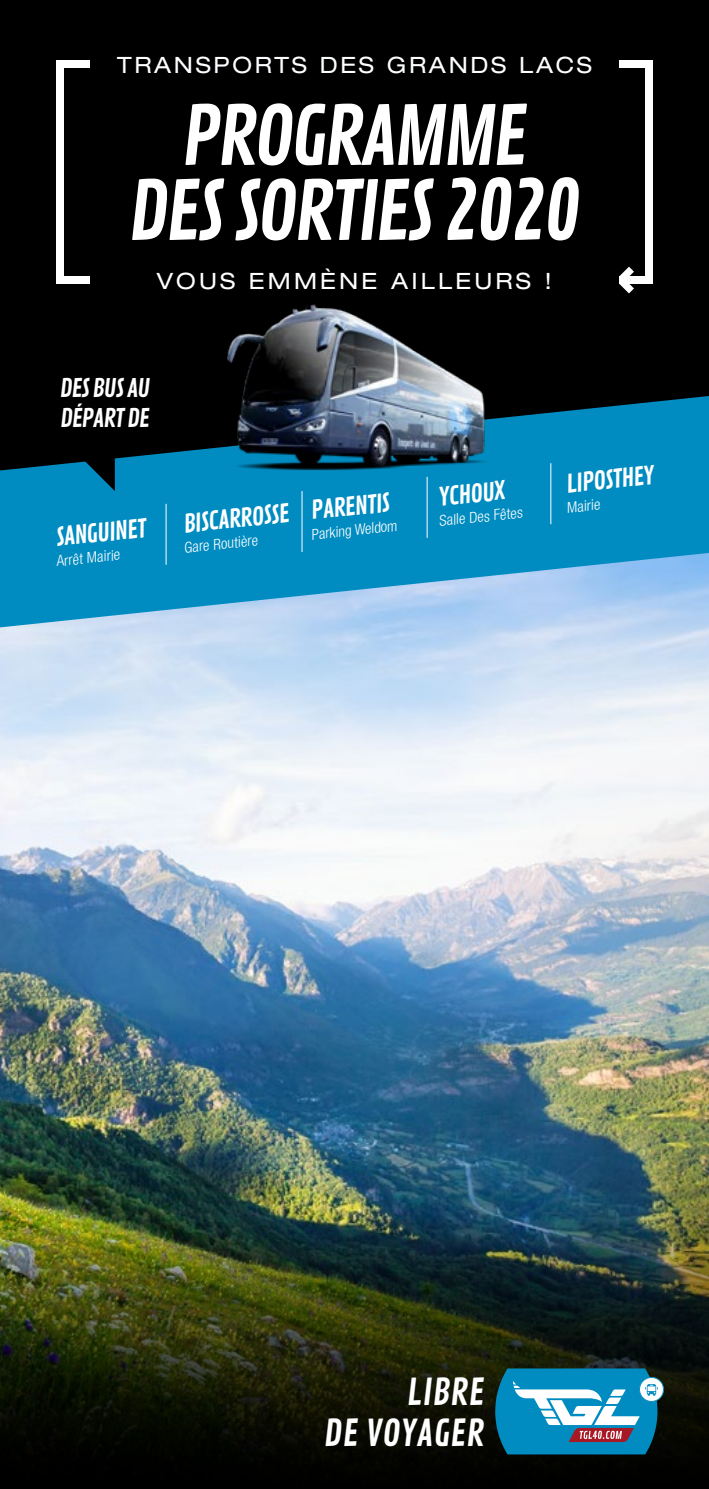
<style>
.page{position:relative;width:709px;height:1489px;background:#fff}
.page>*{position:absolute;margin:0;border:0;box-sizing:border-box;transform-origin:0 0}
.t1{font:80px/75px "Contrail One";letter-spacing:-.05em;color:#fff;text-align:center}
.t2{font:36px/41px "Contrail One";color:#fff;text-align:right}
.t3{font:25px/30px "Contrail One";letter-spacing:-.05em;color:#fff}
.t4{font:expanded 22.5px "Helvetica Neue LT Pro";letter-spacing:.12em;color:#fdfeff}
.t5{font:expanded 22.5px "Helvetica Neue LT Pro";letter-spacing:.14em;color:#fff}
.t6{font:300 condensed 15px "Helvetica Neue LT Pro";color:#fff}
</style>
<div class="page">
<img style="left:0;top:627px;width:709px;height:592px">
<img style="left:0;top:1219px;width:709px;height:269px">
<svg style="left:0;top:470px;width:709px;height:157px;background:#2a9ccd"></svg>
<div style="left:0;top:0;width:709px;height:470px;background:#000"></div>
<svg style="left:65px;top:420px;width:50px;height:71px;background:#002837"></svg>
<div style="left:57px;top:60px;width:7px;height:223px;background:#fff"></div>
<div style="left:57px;top:60px;width:33px;height:7px;background:#fff"></div>
<svg style="left:619px;top:267px;width:15px;height:26px"></svg>
<div style="left:57px;top:276px;width:33px;height:7px;background:#fff"></div>
<div style="left:645px;top:60px;width:7px;height:223px;background:#fff"></div>
<div style="left:619px;top:276px;width:33px;height:7px;background:#fff"></div>
<div style="left:619px;top:60px;width:33px;height:7px;background:#fff"></div>
<img style="left:219px;top:304px;width:271px;height:174px">
<hr style="left:166px;top:504px;width:1px;height:60px;background:#fff">
<hr style="left:301px;top:491px;width:1px;height:61px;background:#fff">
<hr style="left:427px;top:477px;width:1px;height:61px;background:#fff">
<hr style="left:550px;top:463px;width:1px;height:61px;background:#fff">
<div style="left:639px;top:1377px;width:24px;height:24px;background:#fff;border-radius:50%"></div>
<div style="left:639px;top:1376px;width:24px;height:25px;border:1px solid #088dbf;border-radius:50%"></div>
<svg style="left:495px;top:1368px;width:163px;height:86px"></svg>
<p class="t4" style="left:117px;top:52px;width:476px">TRANSPORTS DES GRANDS LACS</p>
<h1 class="t1" style="left:128px;top:102px;width:455px">PROGRAMME<br>DES SORTIES 2020</h1>
<p class="t5" style="left:157px;top:268px;width:397px">VOUS EMMÈNE AILLEURS !</p>
<p class="t3" style="left:60px;top:374px;width:92px">DES BUS AU<br>DÉPART DE</p>
<p class="t3" style="left:54px;top:523px;width:93px;rotate:-6deg">SANGUINET</p>
<p class="t6" style="left:55px;top:552px;width:65px;rotate:-6deg">Arrêt Mairie</p>
<p class="t3" style="left:182px;top:510px;width:108px;rotate:-6deg">BISCARROSSE</p>
<p class="t6" style="left:183px;top:539px;width:76px;rotate:-6deg">Gare Routière</p>
<p class="t3" style="left:309px;top:496px;width:81px;rotate:-6deg">PARENTIS</p>
<p class="t6" style="left:310px;top:525px;width:88px;rotate:-6deg">Parking Weldom</p>
<p class="t3" style="left:437px;top:483px;width:68px;rotate:-6deg">YCHOUX</p>
<p class="t6" style="left:438px;top:512px;width:85px;rotate:-6deg">Salle Des Fêtes</p>
<p class="t3" style="left:565px;top:469px;width:90px;rotate:-6deg">LIPOSTHEY</p>
<p class="t6" style="left:565px;top:499px;width:35px;rotate:-6deg">Mairie</p>
<h2 class="t2" style="left:324px;top:1372px;width:162px">LIBRE<br>DE VOYAGER</h2>
</div>
